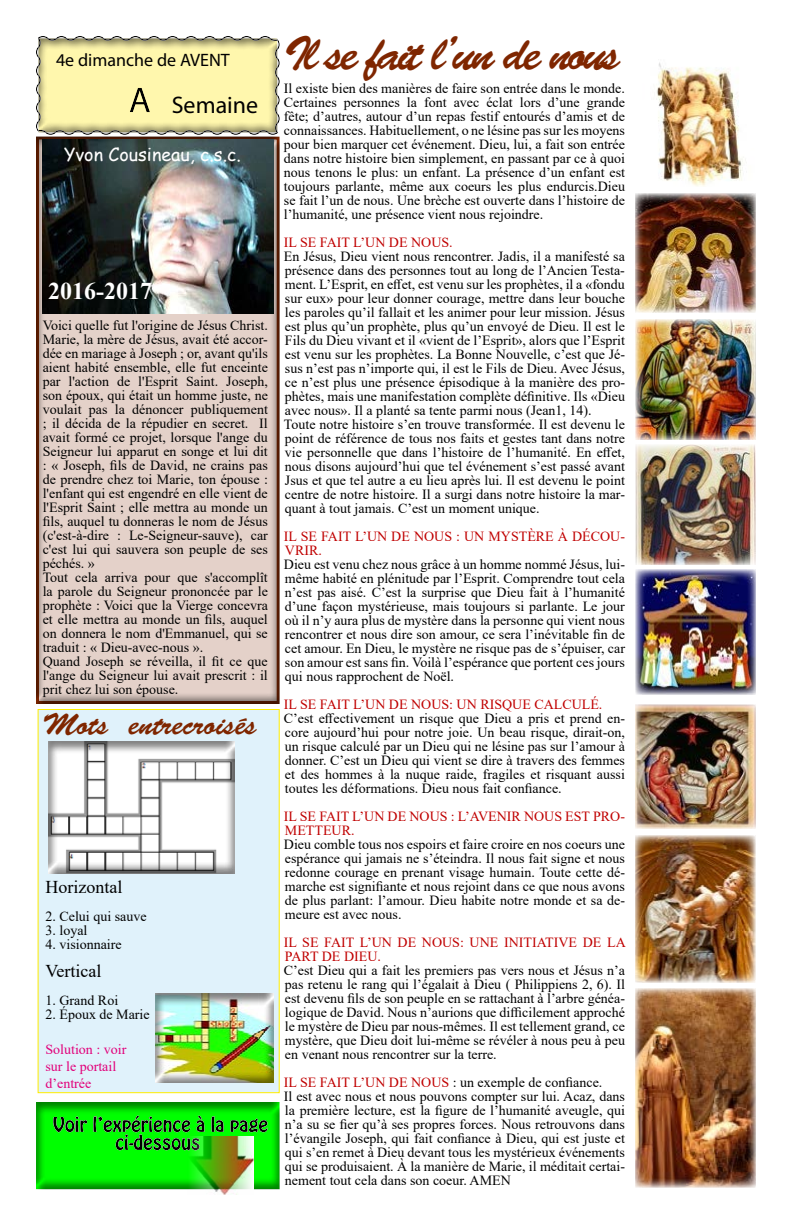
<style>
.page{position:relative;width:792px;height:1224px;background:#fff}
.page>*{position:absolute;margin:0;border:0;box-sizing:border-box;transform-origin:0 0}
.t1{font:48px "Brush Script Std";letter-spacing:-.075em;color:#7f2600}
.t2{font:30px "Brush Script Std";color:#7f2600}
.t3{font:700 24px "Times New Roman";color:#fff}
.t4{font:24px "Myriad Pro";color:#000}
.t5{font:18px "Comic Sans MS";color:#fff}
.t6{font:18px "Times New Roman";color:#000}
.t7{font:18px "Myriad Pro";color:#000}
.t8{font:14px/14px "Times New Roman";color:#000;text-align:justify}
.t9{font:14px/14px "Times New Roman";color:#c00000}
.t10{font:14px/16.8px "Times New Roman";color:#e2007a}
.s1{color:#c00000}
</style>
<div class="page">
<div style="left:28px;top:128px;width:261px;height:577px;background:#000;opacity:.5"></div>
<div style="left:28px;top:29px;width:261px;height:107px;background:#fff"></div>
<svg style="left:36px;top:36px;width:244px;height:99px;background:#e9e2a4"></svg>
<div style="left:120px;top:75px;width:40px;height:50px;background:#000;opacity:.5"></div>
<div style="left:27px;top:1095px;width:263px;height:95px;background:#000;opacity:.5"></div>
<img style="left:188px;top:1136px;width:65px;height:58px">
<img style="left:42px;top:139px;width:232px;height:174px">
<div style="left:37px;top:709px;width:243px;height:385px;background:#e0f2fb"></div>
<div style="left:146px;top:986px;width:135px;height:98px;background:#000;opacity:.5"></div>
<img style="left:636px;top:704px;width:120px;height:125px">
<img style="left:636px;top:194px;width:120px;height:119px">
<img style="left:636px;top:320px;width:120px;height:120px">
<img style="left:636px;top:445px;width:120px;height:120px">
<img style="left:636px;top:570px;width:120px;height:125px">
<img style="left:656px;top:62px;width:87px;height:124px">
<img style="left:636px;top:835px;width:119px;height:147px">
<img style="left:636px;top:989px;width:120px;height:199px">
<div style="left:40px;top:733px;width:202px;height:140px;background:#000;opacity:.5"></div>
<p class="t7" style="left:56px;top:49px;width:175px">4e dimanche de AVENT</p>
<h3 class="t4" style="left:172px;top:90px;width:88px">Semaine</h3>
<p class="t5" style="left:64px;top:141px;width:178px">Yvon Cousineau, c.s.c.</p>
<h3 class="t3" style="left:48px;top:273px;width:105px">2016-2017</h3>
<p class="t8" style="left:43px;top:317px;width:227px;text-align:left">Voici quelle fut l'origine de Jésus Christ.<br>Marie, la mère de Jésus, avait été accor&shy;dée en mariage à Joseph ; or, avant qu'ils aient habité ensemble, elle fut enceinte par l'action de l'Esprit Saint. Joseph, son époux, qui était un homme juste, ne voulait pas la dénoncer publiquement ; il décida de la répudier en secret. Il avait formé ce projet, lorsque l'ange du Seigneur lui apparut en songe et lui dit : « Joseph, fils de David, ne crains pas de prendre chez toi Marie, ton épouse : l'enfant qui est engendré en elle vient de l'Esprit Saint ; elle mettra au monde un fils, auquel tu donneras le nom de Jésus (c'est-à-dire : Le-Seigneur-sauve), car c'est lui qui sauvera son peuple de ses péchés. »<br>Tout cela arriva pour que s'accomplît la parole du Seigneur prononcée par le prophète : Voici que la Vierge concevra et elle mettra au monde un fils, auquel on donnera le nom d'Emmanuel, qui se traduit : « Dieu-avec-nous ».<br>Quand Joseph se réveilla, il fit ce que l'ange du Seigneur lui avait prescrit : il prit chez lui son épouse.</p>
<h2 class="t2" style="left:43px;top:708px;width:216px">Mots entrecroisés</h2>
<p class="t6" style="left:46px;top:875px;width:78px">Horizontal</p>
<p class="t8" style="left:46px;top:909px;width:103px">2. Celui qui sauve</p>
<p class="t8" style="left:46px;top:923px;width:44px">3. loyal</p>
<p class="t8" style="left:46px;top:937px;width:78px">4. visionnaire</p>
<p class="t6" style="left:46px;top:959px;width:57px">Vertical</p>
<p class="t8" style="left:46px;top:993px;width:74px">1. Grand Roi</p>
<p class="t8" style="left:46px;top:1007px;width:106px">2. Époux de Marie</p>
<p class="t10" style="left:46px;top:1040px;width:82px">Solution : voir sur le portail d’entrée</p>
<h1 class="t1" style="left:284px;top:26px;width:338px">Il se fait l’un de nous</h1>
<p class="t8" style="left:284px;top:81px;width:343px">Il existe bien des manières de faire son entrée dans le monde.<br>Certaines personnes la font avec éclat lors d’une grande fête; d’autres, autour d’un repas festif entourés d’amis et de connaissances. Habituellement, o ne lésine pas sur les moyens pour bien marquer cet événement. Dieu, lui, a fait son entrée dans notre histoire bien simplement, en passant par ce à quoi nous tenons le plus: un enfant. La présence d’un enfant est toujours parlante, même aux coeurs les plus endurcis.Dieu se fait l’un de nous. Une brèche est ouverte dans l’histoire de l’humanité, une présence vient nous rejoindre.</p>
<p class="t9" style="left:284px;top:235px;width:170px">IL SE FAIT L’UN DE NOUS.</p>
<p class="t8" style="left:284px;top:249px;width:343px;text-align:left">En Jésus, Dieu vient nous rencontrer. Jadis, il a manifesté sa présence dans des personnes tout au long de l’Ancien Testa&shy;ment. L’Esprit, en effet, est venu sur les prophètes, il a «fondu sur eux» pour leur donner courage, mettre dans leur bouche les paroles qu’il fallait et les animer pour leur mission. Jésus est plus qu’un prophète, plus qu’un envoyé de Dieu. Il est le Fils du Dieu vivant et il «vient de l’Esprit», alors que l’Esprit est venu sur les prophètes. La Bonne Nouvelle, c’est que Jé&shy;sus n’est pas n’importe qui, il est le Fils de Dieu. Avec Jésus, ce n’est plus une présence épisodique à la manière des pro&shy;phètes, mais une manifestation complète définitive. Ils «Dieu avec nous». Il a planté sa tente parmi nous (Jean1, 14).<br>Toute notre histoire s’en trouve transformée. Il est devenu le point de référence de tous nos faits et gestes tant dans notre vie personnelle que dans l’histoire de l’humanité. En effet, nous disons aujourd’hui que tel événement s’est passé avant Jsus et que tel autre a eu lieu après lui. Il est devenu le point centre de notre histoire. Il a surgi dans notre histoire la mar&shy;quant à tout jamais. C’est un moment unique.</p>
<p class="t9" style="left:284px;top:529px;width:343px">IL SE FAIT L’UN DE NOUS : UN MYSTÈRE À DÉCOU-<br>VRIR.</p>
<p class="t8" style="left:284px;top:557px;width:343px">Dieu est venu chez nous grâce à un homme nommé Jésus, lui&shy;même habité en plénitude par l’Esprit. Comprendre tout cela n’est pas aisé. C’est la surprise que Dieu fait à l’humanité d’une façon mystérieuse, mais toujours si parlante. Le jour où il n’y aura plus de mystère dans la personne qui vient nous rencontrer et nous dire son amour, ce sera l’inévitable fin de cet amour. En Dieu, le mystère ne risque pas de s’épuiser, car son amour est sans fin. Voilà l’espérance que portent ces jours qui nous rapprochent de Noël.</p>
<p class="t9" style="left:284px;top:697px;width:320px">IL SE FAIT L’UN DE NOUS: UN RISQUE CALCULÉ.</p>
<p class="t8" style="left:284px;top:711px;width:343px">C’est effectivement un risque que Dieu a pris et prend en&shy;core aujourd’hui pour notre joie. Un beau risque, dirait-on, un risque calculé par un Dieu qui ne lésine pas sur l’amour à donner. C’est un Dieu qui vient se dire à travers des femmes et des hommes à la nuque raide, fragiles et risquant aussi toutes les déformations. Dieu nous fait confiance.</p>
<p class="t9" style="left:284px;top:809px;width:343px">IL SE FAIT L’UN DE NOUS : L’AVENIR NOUS EST PRO-<br>METTEUR.</p>
<p class="t8" style="left:284px;top:837px;width:343px">Dieu comble tous nos espoirs et faire croire en nos coeurs une espérance qui jamais ne s’éteindra. Il nous fait signe et nous redonne courage en prenant visage humain. Toute cette dé&shy;marche est signifiante et nous rejoint dans ce que nous avons de plus parlant: l’amour. Dieu habite notre monde et sa de&shy;meure est avec nous.</p>
<p class="t9" style="left:284px;top:935px;width:343px">IL SE FAIT L’UN DE NOUS: UNE INITIATIVE DE LA<br>PART DE DIEU.</p>
<p class="t8" style="left:284px;top:963px;width:343px">C’est Dieu qui a fait les premiers pas vers nous et Jésus n’a pas retenu le rang qui l’égalait à Dieu ( Philippiens 2, 6). Il est devenu fils de son peuple en se rattachant à l’arbre généa&shy;logique de David. Nous n’aurions que difficilement approché le mystère de Dieu par nous-mêmes. Il est tellement grand, ce mystère, que Dieu doit lui-même se révéler à nous peu à peu en venant nous rencontrer sur la terre.</p>
<p class="t8" style="left:284px;top:1075px;width:343px;text-align:left"><span class="s1">IL SE FAIT L’UN DE NOUS</span> : un exemple de confiance.<br>Il est avec nous et nous pouvons compter sur lui. Acaz, dans la première lecture, est la figure de l’humanité aveugle, qui n’a su se fier qu’à ses propres forces. Nous retrouvons dans l’évangile Joseph, qui fait confiance à Dieu, qui est juste et qui s’en remet à Dieu devant tous les mystérieux événements qui se produisaient. À la manière de Marie, il méditait certai&shy;nement tout cela dans son coeur. AMEN</p>
</div>
